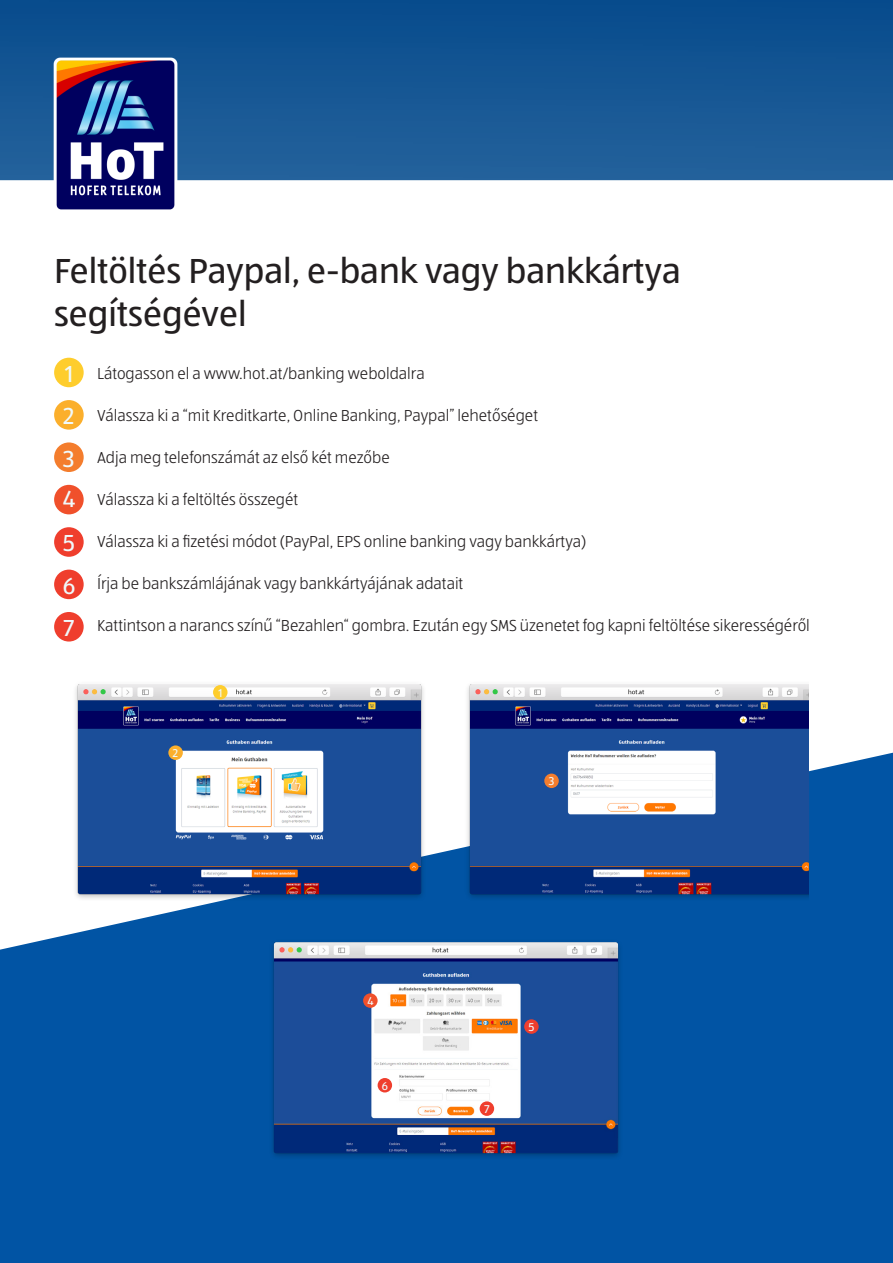
<style>
.page{position:relative;width:893px;height:1263px;background:#fff}
.page>*{position:absolute;margin:0;border:0;box-sizing:border-box;transform-origin:0 0}
.t1{font:36px/43.2px "ALDISUEDOT";color:#231f20}
.t2{font:24px "ALDISUEDOT";color:#f0f9fb}
.t3{font:300 16.5px "ALDISUEDOT";color:#231f20}
.t4{font:11.7px "ALDISUEDOT";color:#f0f9fb}
</style>
<div class="page">
<div style="left:54px;top:358px;width:30px;height:29px;background:#fecd2d;border-radius:50%"></div>
<div style="left:54px;top:400px;width:30px;height:30px;background:#fbaf2c;border-radius:50%"></div>
<div style="left:54px;top:442px;width:30px;height:30px;background:#f47d2d;border-radius:50%"></div>
<div style="left:54px;top:485px;width:30px;height:29px;background:#f0502b;border-radius:50%"></div>
<div style="left:54px;top:527px;width:30px;height:30px;background:#ef3e2d;border-radius:50%"></div>
<div style="left:54px;top:570px;width:30px;height:29px;background:#ef3e2d;border-radius:50%"></div>
<div style="left:54px;top:612px;width:30px;height:29px;background:#ef3e2d;border-radius:50%"></div>
<div style="left:0;top:753px;width:893px;height:510px;background:#0154a4"></div>
<img style="left:890px;top:752px;width:3px;height:314px">
<img style="left:0;top:0;width:893px;height:210px">
<img style="left:54px;top:684px;width:755px;height:230px">
<img style="left:250px;top:921px;width:393px;height:251px">
<div style="left:213px;top:685px;width:15px;height:14px;background:#fecd2d;border-radius:50%"></div>
<div style="left:168px;top:745px;width:15px;height:15px;background:#fbaf2c;border-radius:50%"></div>
<div style="left:544px;top:773px;width:15px;height:15px;background:#f47d2d;border-radius:50%"></div>
<div style="left:363px;top:993px;width:15px;height:15px;background:#f0502b;border-radius:50%"></div>
<div style="left:524px;top:1019px;width:15px;height:15px;background:#ef3e2d;border-radius:50%"></div>
<div style="left:378px;top:1078px;width:14px;height:14px;background:#ef3e2d;border-radius:50%"></div>
<div style="left:480px;top:1101px;width:14px;height:15px;background:#ef3e2d;border-radius:50%"></div>
<p class="t1" style="left:54px;top:248px;width:628px">Feltöltés Paypal, e-bank vagy bankkártya segítségével</p>
<p class="t3" style="left:97px;top:363px;width:329px">Látogasson el a www.hot.at/banking weboldalra</p>
<p class="t3" style="left:97px;top:405px;width:443px">Válassza ki a “mit Kreditkarte, Online Banking, Paypal” lehetőséget</p>
<p class="t3" style="left:97px;top:447px;width:294px">Adja meg telefonszámát az első két mezőbe</p>
<p class="t3" style="left:97px;top:489px;width:203px">Válassza ki a feltöltés összegét</p>
<p class="t3" style="left:97px;top:531px;width:491px">Válassza ki a fizetési módot (PayPal, EPS online banking vagy bankkártya)</p>
<p class="t3" style="left:97px;top:573px;width:368px">Írja be bankszámlájának vagy bankkártyájának adatait</p>
<p class="t3" style="left:97px;top:615px;width:714px">Kattintson a narancs színű “Bezahlen“ gombra. Ezután egy SMS üzenetet fog kapni feltöltése sikerességéről</p>
<p class="t2" style="left:65px;top:358px;width:9px">1</p>
<p class="t2" style="left:64px;top:400px;width:12px">2</p>
<p class="t2" style="left:63px;top:443px;width:13px">3</p>
<p class="t2" style="left:63px;top:484px;width:14px">4</p>
<p class="t2" style="left:63px;top:528px;width:14px">5</p>
<p class="t2" style="left:63px;top:570px;width:14px">6</p>
<p class="t2" style="left:64px;top:612px;width:12px">7</p>
<p class="t4" style="left:173px;top:746px;width:7px">2</p>
<p class="t4" style="left:218px;top:685px;width:5px">1</p>
<p class="t4" style="left:367px;top:993px;width:7px">4</p>
<p class="t4" style="left:382px;top:1078px;width:8px">6</p>
<p class="t4" style="left:549px;top:774px;width:7px">3</p>
<p class="t4" style="left:484px;top:1102px;width:7px">7</p>
<p class="t4" style="left:528px;top:1019px;width:7px">5</p>
</div>
